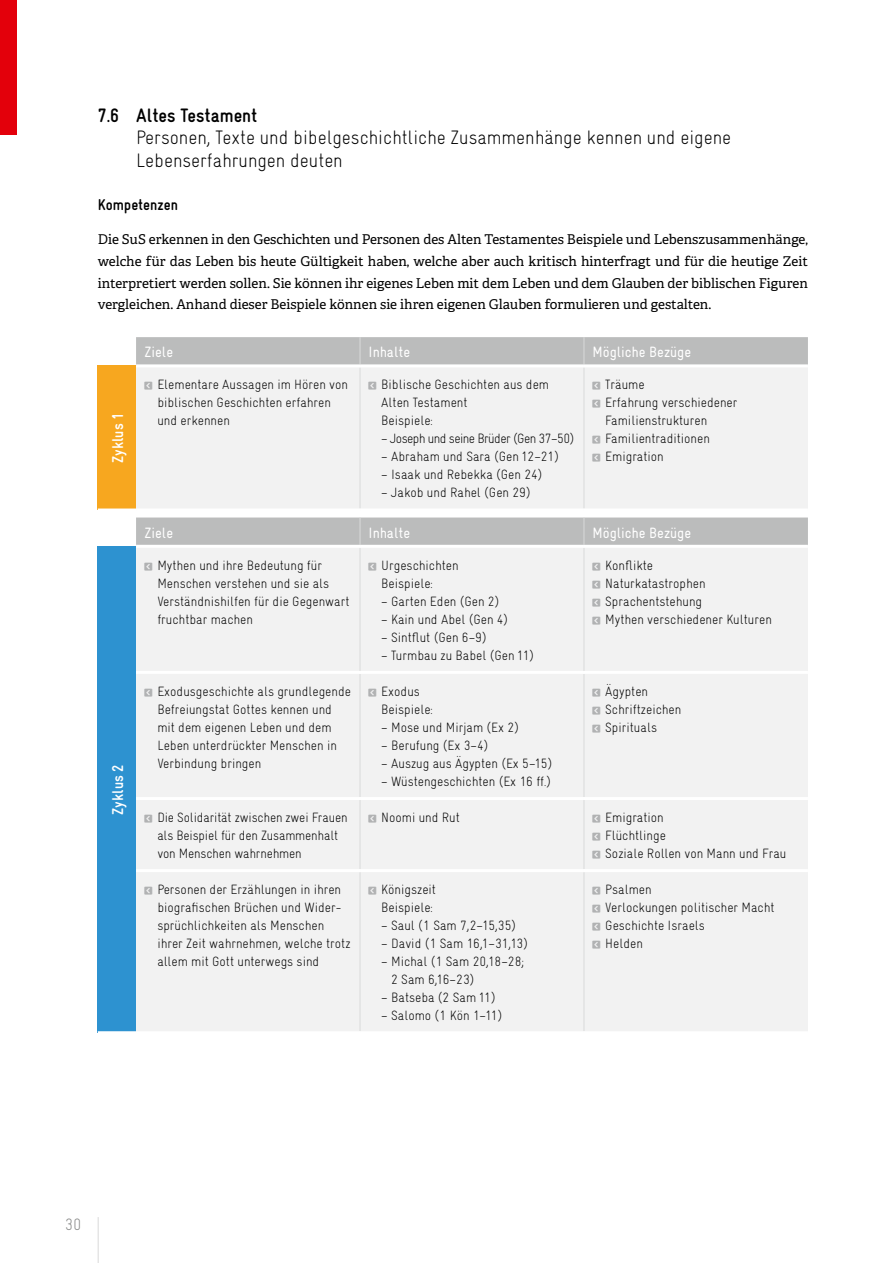
<style>
.page{position:relative;width:893px;height:1263px;background:#fff}
.page>*{position:absolute;margin:0;border:0;box-sizing:border-box;transform-origin:0 0}
.t1{font:300 19.5px/22.5px "Gravur Condensed";color:#000}
.t2{font:700 19.5px "Gravur Condensed";color:#000}
.t3{font:300 16.5px "Gravur Condensed";color:#868786}
.t4{font:700 15.75px "Gravur Condensed";color:#fff}
.t5{font:700 15.75px "Gravur Condensed";color:#000}
.t6{font:15px "Gravur Condensed";color:#fff}
.t7{font:300 13.5px/18px "Gravur Condensed";color:#000}
.t8{font:13.5px/21.8px "Adelle";color:#000;text-align:justify}
.t9{font:300 13.5px "Gravur Condensed";letter-spacing:-.04em;color:#000}
</style>
<div class="page">
<div style="left:0;top:0;width:17px;height:135px;background:#e3000b"></div>
<hr style="left:98px;top:1217px;width:1px;height:46px;background:#d9dada">
<div style="left:98px;top:366px;width:38px;height:144px;background:#f7a71f"></div>
<div style="left:136px;top:367px;width:672px;height:141px;background:#f2f2f2"></div>
<div style="left:136px;top:337px;width:672px;height:27px;background:#bbbcbc"></div>
<hr style="left:360px;top:367px;width:1px;height:141px;background:#d9dada">
<hr style="left:584px;top:367px;width:1px;height:141px;background:#d9dada">
<hr style="left:98px;top:508px;width:38px;height:3px;background:#fff">
<div style="left:98px;top:546px;width:38px;height:487px;background:#2d92d0"></div>
<div style="left:136px;top:548px;width:672px;height:483px;background:#f2f2f2"></div>
<svg style="left:136px;top:517px;width:672px;height:28px;background:#bcbdbd"></svg>
<hr style="left:360px;top:548px;width:1px;height:123px;background:#d9dada">
<hr style="left:584px;top:548px;width:1px;height:123px;background:#d9dada">
<hr style="left:360px;top:674px;width:1px;height:123px;background:#d9dada">
<hr style="left:584px;top:674px;width:1px;height:123px;background:#d9dada">
<hr style="left:360px;top:800px;width:1px;height:69px;background:#d9dada">
<hr style="left:584px;top:800px;width:1px;height:69px;background:#d9dada">
<hr style="left:360px;top:872px;width:1px;height:159px;background:#d9dada">
<hr style="left:584px;top:872px;width:1px;height:159px;background:#d9dada">
<hr style="left:98px;top:1031px;width:38px;height:3px;background:#fff">
<hr style="left:136px;top:671px;width:224px;height:3px;background:#fff">
<hr style="left:360px;top:671px;width:224px;height:3px;background:#fff">
<hr style="left:584px;top:671px;width:224px;height:3px;background:#fff">
<hr style="left:136px;top:797px;width:224px;height:3px;background:#fff">
<hr style="left:360px;top:797px;width:224px;height:3px;background:#fff">
<hr style="left:584px;top:797px;width:224px;height:3px;background:#fff">
<hr style="left:136px;top:869px;width:224px;height:3px;background:#fff">
<hr style="left:360px;top:869px;width:224px;height:3px;background:#fff">
<hr style="left:584px;top:869px;width:224px;height:3px;background:#fff">
<svg style="left:145px;top:382px;width:7px;height:8px"></svg>
<svg style="left:369px;top:382px;width:7px;height:8px"></svg>
<svg style="left:592px;top:382px;width:8px;height:8px"></svg>
<svg style="left:592px;top:400px;width:8px;height:8px"></svg>
<svg style="left:592px;top:436px;width:8px;height:8px"></svg>
<svg style="left:592px;top:454px;width:8px;height:8px"></svg>
<svg style="left:145px;top:562px;width:7px;height:8px"></svg>
<svg style="left:369px;top:562px;width:7px;height:8px"></svg>
<svg style="left:592px;top:562px;width:8px;height:8px"></svg>
<svg style="left:592px;top:580px;width:8px;height:8px"></svg>
<svg style="left:592px;top:598px;width:8px;height:8px"></svg>
<svg style="left:592px;top:616px;width:8px;height:8px"></svg>
<svg style="left:145px;top:688px;width:7px;height:8px"></svg>
<svg style="left:369px;top:688px;width:7px;height:8px"></svg>
<svg style="left:592px;top:688px;width:8px;height:8px"></svg>
<svg style="left:592px;top:706px;width:8px;height:8px"></svg>
<svg style="left:592px;top:724px;width:8px;height:8px"></svg>
<svg style="left:145px;top:814px;width:7px;height:8px"></svg>
<svg style="left:369px;top:814px;width:7px;height:8px"></svg>
<svg style="left:592px;top:814px;width:8px;height:8px"></svg>
<svg style="left:592px;top:832px;width:8px;height:8px"></svg>
<svg style="left:592px;top:850px;width:8px;height:8px"></svg>
<svg style="left:145px;top:887px;width:7px;height:7px"></svg>
<svg style="left:369px;top:887px;width:7px;height:7px"></svg>
<svg style="left:592px;top:887px;width:8px;height:7px"></svg>
<svg style="left:592px;top:905px;width:8px;height:7px"></svg>
<svg style="left:592px;top:923px;width:8px;height:7px"></svg>
<svg style="left:592px;top:941px;width:8px;height:7px"></svg>
<h1 class="t2" style="left:98px;top:104px;width:161px">7.6 Altes Testament</h1>
<h1 class="t1" style="left:136px;top:126px;width:597px">Personen, Texte und bibelgeschichtliche Zusammenhänge kennen und eigene<br>Lebenserfahrungen deuten</h1>
<p class="t5" style="left:98px;top:195px;width:82px">Kompetenzen</p>
<p class="t8" style="left:98px;top:229px;width:712px">Die SuS erkennen in den Geschichten und Personen des Alten Testamentes Beispiele und Lebenszusammenhänge, welche für das Leben bis heute Gültigkeit haben, welche aber auch kritisch hinterfragt und für die heutige Zeit interpretiert werden sollen. Sie können ihr eigenes Leben mit dem Leben und dem Glauben der biblischen Figuren vergleichen. Anhand dieser Beispiele können sie ihren eigenen Glauben formulieren und gestalten.</p>
<p class="t6" style="left:145px;top:344px;width:30px">Ziele</p>
<p class="t6" style="left:369px;top:344px;width:43px">Inhalte</p>
<p class="t6" style="left:592px;top:344px;width:100px">Mögliche Bezüge</p>
<p class="t4" style="left:109px;top:463px;width:52px;rotate:-90deg">Zyklus 1</p>
<p class="t4" style="left:109px;top:815px;width:52px;rotate:-90deg">Zyklus 2</p>
<p class="t7" style="left:157px;top:376px;width:192px">Elementare Aussagen im Hören von biblischen Geschichten erfahren und erkennen</p>
<p class="t7" style="left:381px;top:376px;width:169px">Biblische Geschichten aus dem<br>Alten Testament<br>Beispiele:</p>
<p class="t9" style="left:381px;top:431px;width:195px">– Joseph und seine Brüder (Gen 37–50)</p>
<p class="t7" style="left:381px;top:448px;width:179px">– Abraham und Sara (Gen 12–21)</p>
<p class="t7" style="left:381px;top:466px;width:163px">– Isaak und Rebekka (Gen 24)</p>
<p class="t7" style="left:381px;top:484px;width:151px">– Jakob und Rahel (Gen 29)</p>
<p class="t7" style="left:605px;top:376px;width:134px">Träume<br>Erfahrung verschiedener<br>Familienstrukturen<br>Familientraditionen<br>Emigration</p>
<p class="t6" style="left:145px;top:524px;width:30px">Ziele</p>
<p class="t6" style="left:369px;top:524px;width:43px">Inhalte</p>
<p class="t6" style="left:592px;top:524px;width:100px">Mögliche Bezüge</p>
<p class="t7" style="left:157px;top:556px;width:194px">Mythen und ihre Bedeutung für<br>Menschen verstehen und sie als<br>Verständnishilfen für die Gegenwart fruchtbar machen</p>
<p class="t7" style="left:381px;top:556px;width:79px">Urgeschichten<br>Beispiele:</p>
<p class="t7" style="left:381px;top:592px;width:120px">– Garten Eden (Gen 2)</p>
<p class="t7" style="left:381px;top:610px;width:128px">– Kain und Abel (Gen 4)</p>
<p class="t7" style="left:381px;top:628px;width:107px">– Sintflut (Gen 6–9)</p>
<p class="t7" style="left:381px;top:646px;width:154px">– Turmbau zu Babel (Gen 11)</p>
<p class="t7" style="left:157px;top:682px;width:195px">Exodusgeschichte als grundlegende<br>Befreiungstat Gottes kennen und mit dem eigenen Leben und dem<br>Leben unterdrückter Menschen in<br>Verbindung bringen</p>
<p class="t7" style="left:381px;top:682px;width:53px">Exodus<br>Beispiele:</p>
<p class="t7" style="left:381px;top:718px;width:139px">– Mose und Mirjam (Ex 2)</p>
<p class="t7" style="left:381px;top:736px;width:109px">– Berufung (Ex 3–4)</p>
<p class="t7" style="left:381px;top:754px;width:173px">– Auszug aus Ägypten (Ex 5–15)</p>
<p class="t7" style="left:381px;top:772px;width:171px">– Wüstengeschichten (Ex 16 ff.)</p>
<p class="t7" style="left:605px;top:556px;width:168px">Konflikte<br>Naturkatastrophen<br>Sprachentstehung<br>Mythen verschiedener Kulturen</p>
<p class="t7" style="left:605px;top:682px;width:78px">Ägypten<br>Schriftzeichen<br>Spirituals</p>
<p class="t7" style="left:157px;top:808px;width:192px">Die Solidarität zwischen zwei Frauen als Beispiel für den Zusammenhalt von Menschen wahrnehmen</p>
<p class="t7" style="left:381px;top:808px;width:80px">Noomi und Rut</p>
<p class="t7" style="left:605px;top:808px;width:183px">Emigration<br>Flüchtlinge<br>Soziale Rollen von Mann und Frau</p>
<p class="t7" style="left:157px;top:880px;width:195px">Personen der Erzählungen in ihren biografischen Brüchen und Wider&shy;sprüchlichkeiten als Menschen ihrer Zeit wahrnehmen, welche trotz allem mit Gott unterwegs sind</p>
<p class="t7" style="left:381px;top:880px;width:56px">Königszeit<br>Beispiele:</p>
<p class="t7" style="left:605px;top:880px;width:171px">Psalmen<br>Verlockungen politischer Macht<br>Geschichte Israels<br>Helden</p>
<p class="t7" style="left:381px;top:916px;width:136px">– Saul (1 Sam 7,2–15,35)</p>
<p class="t7" style="left:381px;top:934px;width:148px">– David (1 Sam 16,1–31,13)</p>
<p class="t7" style="left:391px;top:952px;width:135px;text-indent:-10px">– Michal (1 Sam 20,18–28;<br>2 Sam 6,16–23)</p>
<p class="t7" style="left:381px;top:988px;width:116px">– Batseba (2 Sam 11)</p>
<p class="t7" style="left:381px;top:1006px;width:123px">– Salomo (1 Kön 1–11)</p>
<p class="t3" style="left:65px;top:1215px;width:18px">30</p>
</div>
